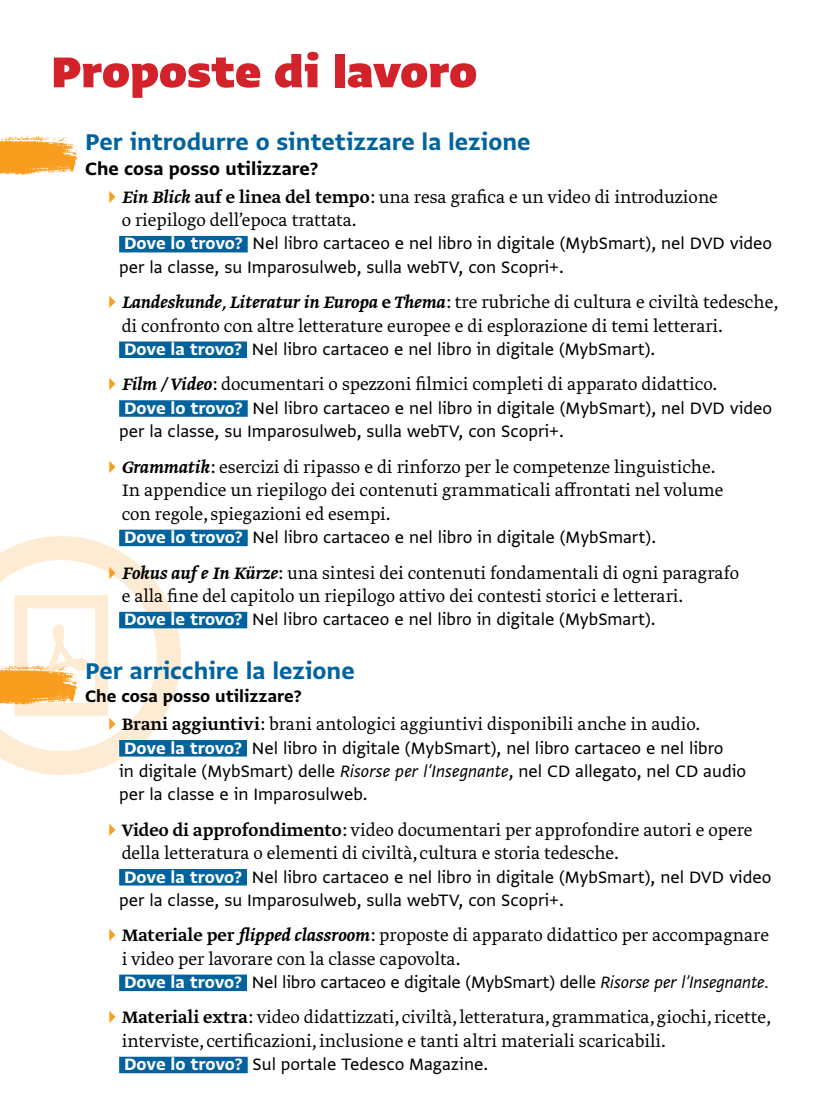
<style>
.page{position:relative;width:830px;height:1119px;background:#fff}
.page>*{position:absolute;margin:0;border:0;box-sizing:border-box;transform-origin:0 0}
.t1{font:900 51px "Greta Sans Std";color:#d2232a}
.t2{font:27px "Greta Sans Std Bld";color:#00639e}
.t3{font:21px "Greta Sans Std Bld";color:#000}
.t4{font:300 19.5px/23.4px "Greta Text Pro";color:#000}
.t5{font:19.5px/23.4px "Greta Sans Std";color:#000}
.t6{font:19.5px "Greta Sans Std Bld";color:#000}
.s1{color:#f99d1f}
.s2{font-weight:500;font-style:italic}
.s3{font-family:"Greta Text Pro Medium Min";font-weight:400}
.s4{font-family:"Greta Sans Std Bld";color:#fff}
.s5{font-style:italic}
.s6{font-size:16.5px}
</style>
<div class="page">
<svg style="left:0;top:536px;width:181px;height:238px"></svg>
<svg style="left:14px;top:595px;width:94px;height:120px"></svg>
<div style="left:119px;top:236px;width:128px;height:16px;background:#00639e"></div>
<div style="left:119px;top:341px;width:128px;height:17px;background:#00639e"></div>
<div style="left:119px;top:400px;width:128px;height:16px;background:#00639e"></div>
<div style="left:119px;top:529px;width:128px;height:17px;background:#00639e"></div>
<div style="left:119px;top:611px;width:128px;height:17px;background:#00639e"></div>
<div style="left:119px;top:740px;width:128px;height:16px;background:#00639e"></div>
<div style="left:119px;top:868px;width:128px;height:17px;background:#00639e"></div>
<div style="left:119px;top:974px;width:128px;height:16px;background:#00639e"></div>
<div style="left:119px;top:1056px;width:128px;height:17px;background:#00639e"></div>
<img style="left:0;top:134px;width:78px;height:41px">
<img style="left:0;top:663px;width:86px;height:46px">
<h1 class="t1" style="left:51px;top:41px;width:427px">Proposte di lavoro</h1>
<h2 class="t2" style="left:85px;top:126px;width:446px">Per introdurre o sintetizzare la lezione</h2>
<p class="t3" style="left:85px;top:156px;width:235px">Che cosa posso utilizzare?</p>
<p class="t4" style="left:122px;top:186px;width:597px;text-indent:-20px"><span class="s1">✔</span><span class="s2">Ein Blick</span> <span class="s3">auf e linea del tempo</span>: una resa grafica e un video di introduzione o riepilogo dell’epoca trattata.</p>
<p class="t5" style="left:119px;top:231px;width:654px"><span class="s4">Dove lo trovo?</span> Nel libro cartaceo e nel libro in digitale (MybSmart), nel DVD video per la classe, su Imparosulweb, sulla webTV, con Scopri+.</p>
<p class="t4" style="left:122px;top:291px;width:658px;text-indent:-20px"><span class="s1">✔</span><span class="s2">Landeskunde, Literatur in Europa</span> <span class="s3">e</span> <span class="s2">Thema</span>: tre rubriche di cultura e civiltà tedesche, di confronto con altre letterature europee e di esplorazione di temi letterari.</p>
<p class="t5" style="left:124px;top:337px;width:532px"><span class="s4">Dove la trovo?</span> Nel libro cartaceo e nel libro in digitale (MybSmart).</p>
<p class="t4" style="left:102px;top:373px;width:616px"><span class="s1">✔</span><span class="s2">Film / Video</span>: documentari o spezzoni filmici completi di apparato didattico.</p>
<p class="t5" style="left:119px;top:396px;width:654px"><span class="s4">Dove lo trovo?</span> Nel libro cartaceo e nel libro in digitale (MybSmart), nel DVD video per la classe, su Imparosulweb, sulla webTV, con Scopri+.</p>
<p class="t4" style="left:122px;top:456px;width:603px;text-indent:-20px"><span class="s1">✔</span><span class="s2">Grammatik</span>: esercizi di ripasso e di rinforzo per le competenze linguistiche.<br>In appendice un riepilogo dei contenuti grammaticali affrontati nel volume con regole, spiegazioni ed esempi.</p>
<p class="t5" style="left:124px;top:525px;width:533px"><span class="s4">Dove lo trovo?</span> Nel libro cartaceo e nel libro in digitale (MybSmart).</p>
<p class="t4" style="left:122px;top:561px;width:618px;text-indent:-20px"><span class="s1">✔</span><span class="s2">Fokus auf e In Kürze</span>: una sintesi dei contenuti fondamentali di ogni paragrafo e alla fine del capitolo un riepilogo attivo dei contesti storici e letterari.</p>
<p class="t5" style="left:124px;top:607px;width:533px"><span class="s4">Dove le trovo?</span> Nel libro cartaceo e nel libro in digitale (MybSmart).</p>
<h2 class="t2" style="left:85px;top:655px;width:271px">Per arricchire la lezione</h2>
<p class="t6" style="left:85px;top:685px;width:218px">Che cosa posso utilizzare?</p>
<p class="t4" style="left:102px;top:713px;width:599px"><span class="s1">✔</span><span class="s3">Brani aggiuntivi</span>: brani antologici aggiuntivi disponibili anche in audio.</p>
<p class="t5" style="left:119px;top:735px;width:628px"><span class="s4">Dove la trovo?</span> Nel libro in digitale (MybSmart), nel libro cartaceo e nel libro<br>in digitale (MybSmart) delle <span class="s5">Risorse per l’Insegnante</span>, nel CD allegato, nel CD audio per la classe e in Imparosulweb.</p>
<p class="t4" style="left:122px;top:818px;width:632px;text-indent:-20px"><span class="s1">✔</span><span class="s3">Video di approfondimento</span>: video documentari per approfondire autori e opere della letteratura o elementi di civiltà, cultura e storia tedesche.</p>
<p class="t5" style="left:119px;top:864px;width:653px"><span class="s4">Dove la trovo?</span> Nel libro cartaceo e nel libro in digitale (MybSmart), nel DVD video per la classe, su Imparosulweb, sulla webTV, con Scopri+.</p>
<p class="t4" style="left:122px;top:924px;width:648px;text-indent:-20px"><span class="s1">✔</span><span class="s3">Materiale per</span> <span class="s2">flipped classroom</span>: proposte di apparato didattico per accompagnare i video per lavorare con la classe capovolta.</p>
<p class="t5" style="left:124px;top:970px;width:645px"><span class="s4">Dove la trovo?</span> Nel libro cartaceo e digitale (MybSmart) delle <span class="s5">Risorse per l’Insegnante</span><span class="s6">.</span></p>
<p class="t4" style="left:122px;top:1006px;width:650px;text-indent:-20px"><span class="s1">✔</span><span class="s3">Materiali extra</span>: video didattizzati, civiltà, letteratura, grammatica, giochi, ricette, interviste,certificazioni,inclusione e tanti altri materiali scaricabili.</p>
<p class="t5" style="left:124px;top:1052px;width:365px"><span class="s4">Dove lo trovo?</span> Sul portale Tedesco Magazine.</p>
</div>
